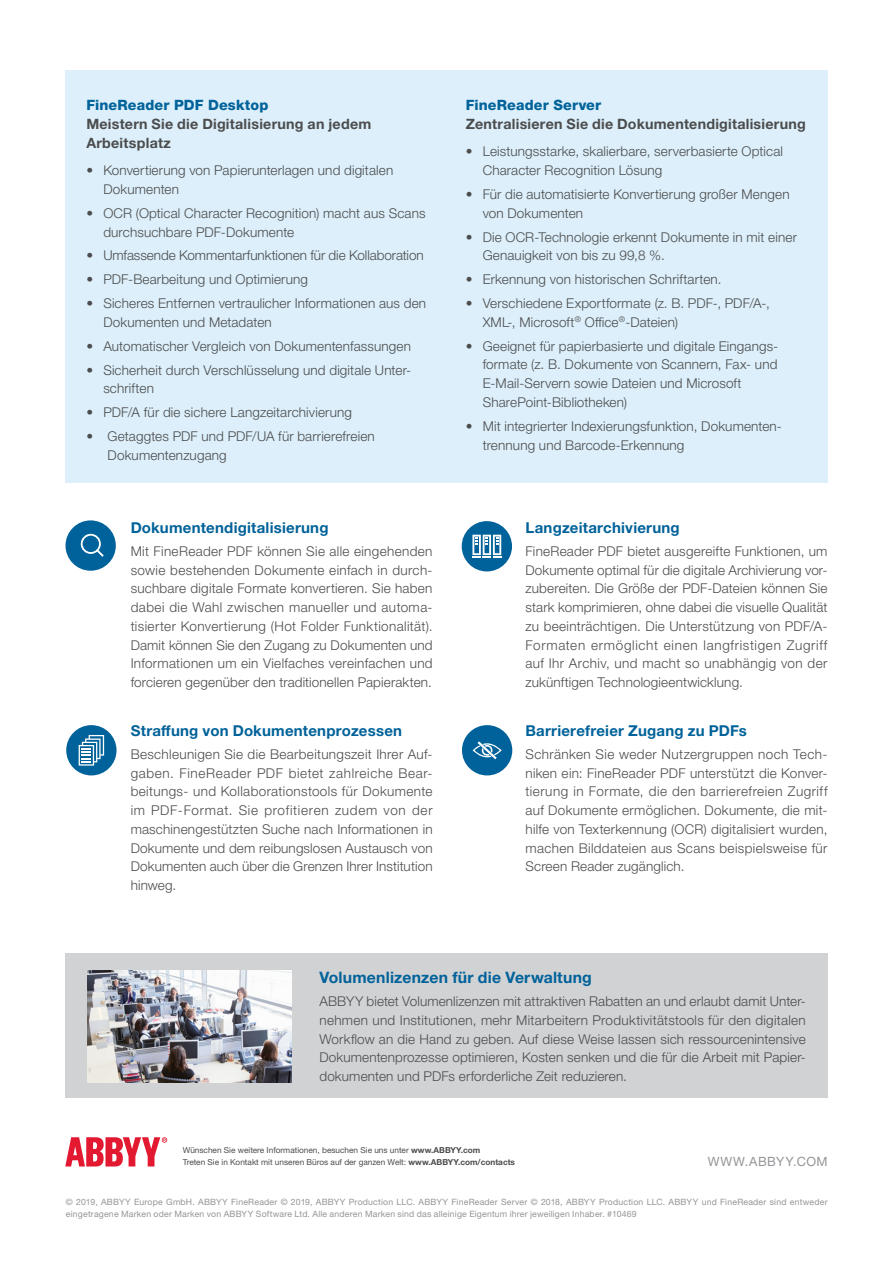
<style>
.page{position:relative;width:893px;height:1263px;background:#fff}
.page>*{position:absolute;margin:0;border:0;box-sizing:border-box;transform-origin:0 0}
.H2_Blue{font:700 15.75px "Helvetica Neue LTW1 G";letter-spacing:.015em;color:#00629a}
.H2_Blue-2{font:700 15px "Helvetica Neue LTW1 G";letter-spacing:.015em;color:#00629a}
.H2_Blue-3{font:700 14.25px/18.8px "Helvetica Neue LTW1 G";letter-spacing:.02em;color:#4b4c4d}
.Text_Bullets{font:300 13.5px/18.8px "Helvetica Neue LTW1 G";letter-spacing:.01em;color:#4b4c4d}
.www_abbyy_com{font:12.75px "Helvetica Neue LTW1 G";letter-spacing:.045em;color:#939598}
.Copyright{font:8.7px/11.7px "Helvetica Neue LTW1 G";letter-spacing:.02em;color:#939598}
.t1{font:8.25px "Helvetica Neue LTW1 G";color:#4b4c4d}
.s1{font-weight:800;color:#00629a}
.s2{font-weight:700}
</style>
<div class="page">
<div style="left:65px;top:70px;width:763px;height:412px;background:#dceffa"></div>
<svg style="left:65px;top:1137px;width:102px;height:29px"></svg>
<div style="left:65px;top:954px;width:763px;height:144px;background:#d1d2d4"></div>
<img style="left:87px;top:970px;width:205px;height:112px">
<div style="left:462px;top:725px;width:50px;height:50px;background:#00629a;border-radius:50%"></div>
<div style="left:66px;top:520px;width:50px;height:51px;background:#00629a;border-radius:50%"></div>
<div style="left:66px;top:725px;width:51px;height:50px;background:#00629a;border-radius:50%"></div>
<div style="left:462px;top:521px;width:50px;height:50px;background:#00629a;border-radius:50%"></div>
<svg style="left:473px;top:741px;width:29px;height:18px"></svg>
<svg style="left:472px;top:535px;width:29px;height:23px"></svg>
<svg style="left:79px;top:735px;width:25px;height:31px"></svg>
<svg style="left:81px;top:534px;width:23px;height:23px"></svg>
<p class="H2_Blue-3" style="left:86px;top:96px;width:286px"><span class="s1">FineReader PDF Desktop<br></span>Meistern Sie die Digitalisierung an jedem<br>Arbeitsplatz</p>
<p class="Text_Bullets" style="left:103px;top:161px;width:291px;text-indent:-17px">• Konvertierung von Papierunterlagen und digitalen<br>Dokumenten</p>
<p class="Text_Bullets" style="left:103px;top:204px;width:324px;text-indent:-17px">• OCR (Optical Character Recognition) macht aus Scans durchsuchbare PDF-Dokumente</p>
<p class="Text_Bullets" style="left:86px;top:246px;width:339px">• Umfassende Kommentarfunktionen für die Kollaboration</p>
<p class="Text_Bullets" style="left:86px;top:270px;width:223px">• PDF-Bearbeitung und Optimierung</p>
<p class="Text_Bullets" style="left:103px;top:294px;width:324px;text-indent:-17px">• Sicheres Entfernen vertraulicher Informationen aus den<br>Dokumenten und Metadaten</p>
<p class="Text_Bullets" style="left:86px;top:336px;width:326px">• Automatischer Vergleich von Dokumentenfassungen</p>
<p class="Text_Bullets" style="left:103px;top:360px;width:309px;text-indent:-17px">• Sicherheit durch Verschlüsselung und digitale Unter&shy;schriften</p>
<p class="Text_Bullets" style="left:86px;top:403px;width:267px">• PDF/A für die sichere Langzeitarchivierung</p>
<p class="Text_Bullets" style="left:108px;top:427px;width:269px;text-indent:-21px">• Getaggtes PDF und PDF/UA für barrierefreien<br>Dokumentenzugang</p>
<p class="H2_Blue-2" style="left:131px;top:518px;width:199px">Dokumentendigitalisierung</p>
<p class="Text_Bullets" style="left:131px;top:541px;width:303px;text-align:justify">Mit FineReader PDF können Sie alle eingehenden sowie bestehenden Dokumente einfach in durch&shy;suchbare digitale Formate konvertieren. Sie haben dabei die Wahl zwischen manueller und automa&shy;tisierter Konvertierung (Hot Folder Funktionalität).<br>Damit können Sie den Zugang zu Dokumenten und Informationen um ein Vielfaches vereinfachen und forcieren gegenüber den traditionellen Papierakten.</p>
<p class="H2_Blue-2" style="left:131px;top:721px;width:273px">Straffung von Dokumentenprozessen</p>
<p class="Text_Bullets" style="left:131px;top:745px;width:303px;text-align:justify">Beschleunigen Sie die Bearbeitungszeit Ihrer Auf&shy;gaben. FineReader PDF bietet zahlreiche Bear&shy;beitungs- und Kollaborationstools für Dokumente im PDF-Format. Sie profitieren zudem von der maschinengestützten Suche nach Informationen in Dokumente und dem reibungslosen Austausch von Dokumenten auch über die Grenzen Ihrer Institution hinweg.</p>
<p class="H2_Blue-3" style="left:466px;top:96px;width:342px"><span class="s1">FineReader Server<br></span>Zentralisieren Sie die Dokumentendigitalisierung</p>
<p class="Text_Bullets" style="left:483px;top:142px;width:302px;text-indent:-17px">• Leistungsstarke, skalierbare, serverbasierte Optical<br>Character Recognition Lösung</p>
<p class="Text_Bullets" style="left:483px;top:185px;width:308px;text-indent:-17px">• Für die automatisierte Konvertierung großer Mengen von Dokumenten</p>
<p class="Text_Bullets" style="left:483px;top:227px;width:316px;text-indent:-17px">• Die OCR-Technologie erkennt Dokumente in mit einer<br>Genauigkeit von bis zu 99,8 %.</p>
<p class="Text_Bullets" style="left:466px;top:270px;width:257px">• Erkennung von historischen Schriftarten.</p>
<p class="Text_Bullets" style="left:483px;top:294px;width:289px;text-indent:-17px">• Verschiedene Exportformate (z. B. PDF-, PDF/A-,<br>XML-, Microsoft<sup>®</sup> Office<sup>®</sup>-Dateien)</p>
<p class="Text_Bullets" style="left:483px;top:336px;width:297px;text-indent:-17px">• Geeignet für papierbasierte und digitale Eingangs&shy;formate (z. B. Dokumente von Scannern, Fax- und E-Mail-Servern sowie Dateien und Microsoft SharePoint-Bibliotheken)</p>
<p class="Text_Bullets" style="left:483px;top:417px;width:299px;text-indent:-17px">• Mit integrierter Indexierungsfunktion, Dokumenten&shy;trennung und Barcode-Erkennung</p>
<p class="H2_Blue-2" style="left:525px;top:518px;width:156px">Langzeitarchivierung</p>
<p class="Text_Bullets" style="left:525px;top:541px;width:303px;text-align:justify">FineReader PDF bietet ausgereifte Funktionen, um Dokumente optimal für die digitale Archivierung vor&shy;zubereiten. Die Größe der PDF-Dateien können Sie stark komprimieren, ohne dabei die visuelle Qualität zu beeinträchtigen. Die Unterstützung von PDF/A-Formaten ermöglicht einen langfristigen Zugriff auf Ihr Archiv, und macht so unabhängig von der zukünftigen Technologieentwicklung.</p>
<p class="H2_Blue-2" style="left:525px;top:721px;width:223px">Barrierefreier Zugang zu PDFs</p>
<p class="Text_Bullets" style="left:525px;top:745px;width:303px;text-align:justify">Schränken Sie weder Nutzergruppen noch Tech&shy;niken ein: FineReader PDF unterstützt die Konver&shy;tierung in Formate, die den barrierefreien Zugriff auf Dokumente ermöglichen. Dokumente, die mit&shy;hilfe von Texterkennung (OCR) digitalisiert wurden, machen Bilddateien aus Scans beispielsweise für Screen Reader zugänglich.</p>
<p class="H2_Blue" style="left:319px;top:968px;width:274px">Volumenlizenzen für die Verwaltung</p>
<p class="Text_Bullets" style="left:319px;top:992px;width:488px;text-align:justify">ABBYY bietet Volumenlizenzen mit attraktiven Rabatten an und erlaubt damit Unter&shy;nehmen und Institutionen, mehr Mitarbeitern Produktivitätstools für den digitalen Workflow an die Hand zu geben. Auf diese Weise lassen sich ressourcenintensive Dokumentenprozesse optimieren, Kosten senken und die für die Arbeit mit Papier&shy;dokumenten und PDFs erforderliche Zeit reduzieren.</p>
<p class="t1" style="left:183px;top:1145px;width:299px">Wünschen Sie weitere Informationen, besuchen Sie uns unter <span class="s2">www.ABBYY.com</span></p>
<p class="t1" style="left:183px;top:1157px;width:334px">Treten Sie in Kontakt mit unseren Büros auf der ganzen Welt: <span class="s2">www.ABBYY.com/contacts</span></p>
<p class="www_abbyy_com" style="left:708px;top:1154px;width:121px">WWW.ABBYY.COM</p>
<p class="Copyright" style="left:66px;top:1196px;width:763px">© 2019, ABBYY Europe GmbH. ABBYY FineReader © 2019, ABBYY Production LLC. ABBYY FineReader Server © 2018, ABBYY Production LLC. ABBYY und FineReader sind entweder eingetragene Marken oder Marken von ABBYY Software Ltd. Alle anderen Marken sind das alleinige Eigentum ihrer jeweiligen Inhaber. #10469</p>
</div>
